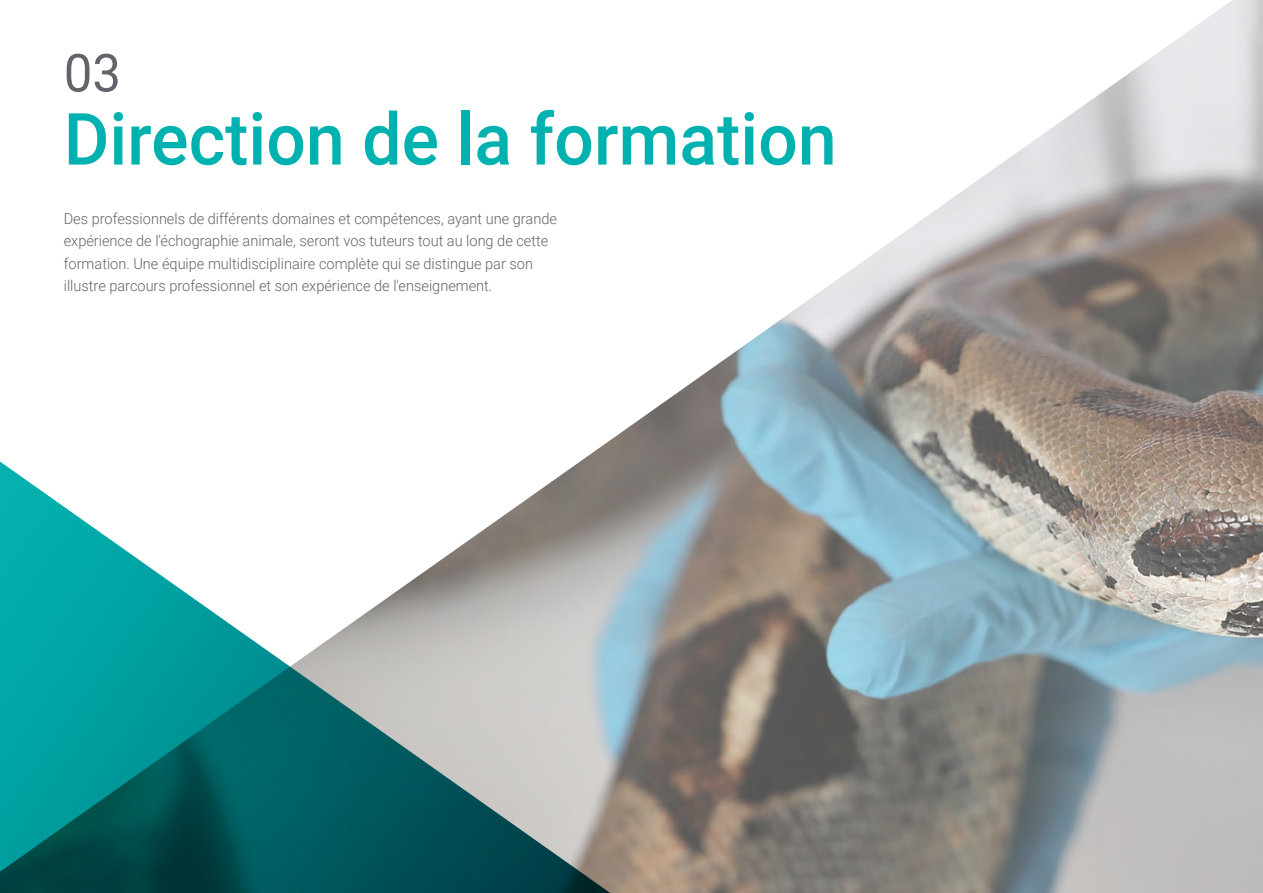
<style>
.page{position:relative;width:1263px;height:893px;background:#fff}
.page>*{position:absolute;margin:0;border:0;box-sizing:border-box;transform-origin:0 0}
.t1{font:500 72px "Roboto";color:#00b2af}
.t2{font:52.5px "Roboto";color:#61646a}
.t3{font:300 15px/22.5px "Roboto";color:#61646a}
</style>
<div class="page">
<img style="left:602px;top:0;width:661px;height:893px">
<svg style="left:0;top:446px;width:640px;height:447px"></svg>
<h2 class="t2" style="left:64px;top:36px;width:59px">03</h2>
<h1 class="t1" style="left:64px;top:89px;width:774px">Direction de la formation</h1>
<p class="t3" style="left:64px;top:207px;width:495px">Des professionnels de différents domaines et compétences, ayant une grande expérience de l'échographie animale, seront vos tuteurs tout au long de cette formation. Une équipe multidisciplinaire complète qui se distingue par son illustre parcours professionnel et son expérience de l'enseignement.</p>
</div>
